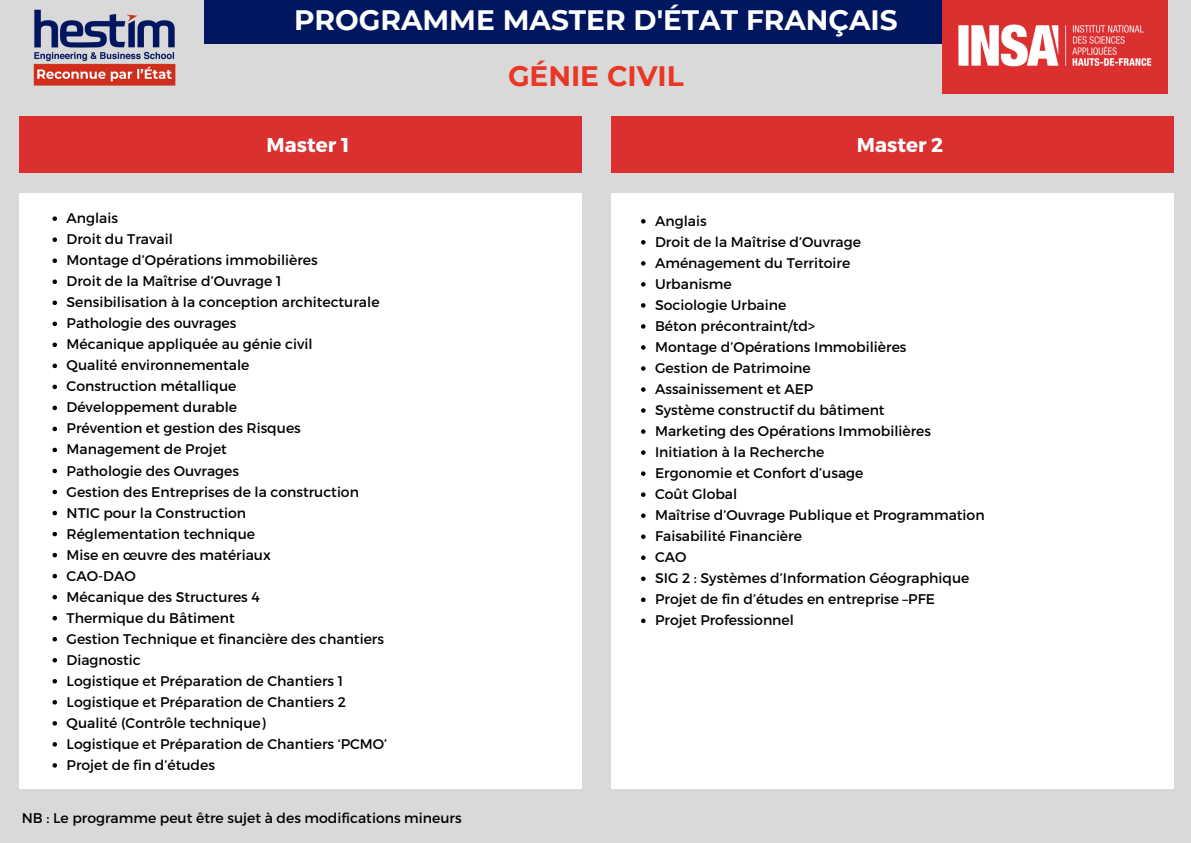
<style>
.page{position:relative;width:1191px;height:843px;background:#fff}
.page>*{position:absolute;margin:0;border:0;box-sizing:border-box;transform-origin:0 0}
.t1{font:700 28px "Montserrat";color:#fff}
.t2{font:700 28px "Montserrat";color:#ea3624}
.t3{font:700 20px "Montserrat";color:#fff}
.t4{font:14px "Montserrat";color:#000}
</style>
<div class="page">
<div style="left:0;top:0;width:1190px;height:842px;background:#d9d9d9"></div>
<div style="left:0;top:0;width:1153px;height:44px;background:#00175f"></div>
<div style="left:611px;top:117px;width:562px;height:56px;background:#db2f30"></div>
<div style="left:611px;top:193px;width:562px;height:595px;background:#fff"></div>
<div style="left:19px;top:117px;width:562px;height:56px;background:#db2f30"></div>
<div style="left:19px;top:193px;width:562px;height:595px;background:#fff"></div>
<div style="left:942px;top:0;width:225px;height:93px;background:#db2f30"></div>
<img style="left:958px;top:24px;width:194px;height:43px">
<svg style="left:641px;top:219px;width:4px;height:4px"></svg>
<svg style="left:641px;top:240px;width:4px;height:4px"></svg>
<svg style="left:641px;top:261px;width:4px;height:4px"></svg>
<svg style="left:641px;top:282px;width:4px;height:4px"></svg>
<svg style="left:641px;top:303px;width:4px;height:4px"></svg>
<svg style="left:641px;top:324px;width:4px;height:4px"></svg>
<svg style="left:641px;top:345px;width:4px;height:4px"></svg>
<svg style="left:641px;top:366px;width:4px;height:4px"></svg>
<svg style="left:641px;top:387px;width:4px;height:4px"></svg>
<svg style="left:641px;top:408px;width:4px;height:4px"></svg>
<svg style="left:641px;top:429px;width:4px;height:4px"></svg>
<svg style="left:641px;top:450px;width:4px;height:4px"></svg>
<svg style="left:641px;top:471px;width:4px;height:4px"></svg>
<svg style="left:641px;top:492px;width:4px;height:4px"></svg>
<svg style="left:641px;top:513px;width:4px;height:4px"></svg>
<svg style="left:641px;top:534px;width:4px;height:4px"></svg>
<svg style="left:641px;top:555px;width:4px;height:5px"></svg>
<svg style="left:641px;top:576px;width:4px;height:5px"></svg>
<svg style="left:641px;top:597px;width:4px;height:5px"></svg>
<svg style="left:641px;top:618px;width:4px;height:5px"></svg>
<svg style="left:52px;top:216px;width:5px;height:5px"></svg>
<svg style="left:52px;top:237px;width:5px;height:5px"></svg>
<svg style="left:52px;top:258px;width:5px;height:5px"></svg>
<svg style="left:52px;top:279px;width:5px;height:5px"></svg>
<svg style="left:52px;top:300px;width:5px;height:5px"></svg>
<svg style="left:52px;top:321px;width:5px;height:5px"></svg>
<svg style="left:52px;top:342px;width:5px;height:5px"></svg>
<svg style="left:52px;top:363px;width:5px;height:5px"></svg>
<svg style="left:52px;top:384px;width:5px;height:5px"></svg>
<svg style="left:52px;top:405px;width:5px;height:5px"></svg>
<svg style="left:52px;top:426px;width:5px;height:5px"></svg>
<svg style="left:52px;top:447px;width:5px;height:5px"></svg>
<svg style="left:52px;top:468px;width:5px;height:5px"></svg>
<svg style="left:52px;top:489px;width:5px;height:5px"></svg>
<svg style="left:52px;top:510px;width:5px;height:5px"></svg>
<svg style="left:52px;top:531px;width:5px;height:5px"></svg>
<svg style="left:52px;top:552px;width:5px;height:5px"></svg>
<svg style="left:52px;top:573px;width:5px;height:5px"></svg>
<svg style="left:52px;top:594px;width:5px;height:5px"></svg>
<svg style="left:52px;top:616px;width:5px;height:4px"></svg>
<svg style="left:52px;top:637px;width:5px;height:4px"></svg>
<svg style="left:52px;top:658px;width:5px;height:4px"></svg>
<svg style="left:52px;top:679px;width:5px;height:4px"></svg>
<svg style="left:52px;top:700px;width:5px;height:4px"></svg>
<svg style="left:52px;top:721px;width:5px;height:4px"></svg>
<svg style="left:52px;top:742px;width:5px;height:4px"></svg>
<svg style="left:52px;top:763px;width:5px;height:4px"></svg>
<div style="left:0;top:0;width:204px;height:86px;background:#d9d9d9"></div>
<img style="left:33px;top:9px;width:143px;height:77px">
<p class="t1" style="left:294px;top:3px;width:605px">PROGRAMME MASTER D'ÉTAT FRANÇAIS</p>
<p class="t3" style="left:266px;top:132px;width:84px">Master 1</p>
<p class="t4" style="left:67px;top:209px;width:53px">Anglais</p>
<p class="t4" style="left:67px;top:230px;width:108px">Droit du Travail</p>
<p class="t4" style="left:67px;top:251px;width:253px">Montage d’Opérations immobilières</p>
<p class="t4" style="left:67px;top:272px;width:216px">Droit de la Maîtrise d’Ouvrage 1</p>
<p class="t4" style="left:67px;top:293px;width:314px">Sensibilisation à la conception architecturale</p>
<p class="t4" style="left:67px;top:314px;width:171px">Pathologie des ouvrages</p>
<p class="t4" style="left:67px;top:335px;width:247px">Mécanique appliquée au génie civil</p>
<p class="t4" style="left:67px;top:356px;width:184px">Qualité environnementale</p>
<p class="t4" style="left:67px;top:377px;width:171px">Construction métallique</p>
<p class="t4" style="left:67px;top:398px;width:172px">Développement durable</p>
<p class="t4" style="left:67px;top:419px;width:236px">Prévention et gestion des Risques</p>
<p class="t4" style="left:67px;top:440px;width:162px">Management de Projet</p>
<p class="t4" style="left:67px;top:461px;width:174px">Pathologie des Ouvrages</p>
<p class="t4" style="left:67px;top:482px;width:294px">Gestion des Entreprises de la construction</p>
<p class="t4" style="left:67px;top:503px;width:181px">NTIC pour la Construction</p>
<p class="t4" style="left:67px;top:524px;width:190px">Réglementation technique</p>
<p class="t4" style="left:67px;top:545px;width:206px">Mise en œuvre des matériaux</p>
<p class="t4" style="left:67px;top:566px;width:71px">CAO-DAO</p>
<p class="t4" style="left:67px;top:587px;width:195px">Mécanique des Structures 4</p>
<p class="t4" style="left:67px;top:608px;width:170px">Thermique du Bâtiment</p>
<p class="t4" style="left:67px;top:629px;width:319px">Gestion Technique et financière des chantiers</p>
<p class="t4" style="left:67px;top:650px;width:76px">Diagnostic</p>
<p class="t4" style="left:67px;top:671px;width:278px">Logistique et Préparation de Chantiers 1</p>
<p class="t4" style="left:67px;top:692px;width:281px">Logistique et Préparation de Chantiers 2</p>
<p class="t4" style="left:67px;top:713px;width:200px">Qualité (Contrôle technique)</p>
<p class="t4" style="left:67px;top:734px;width:322px">Logistique et Préparation de Chantiers ‘PCMO’</p>
<p class="t4" style="left:67px;top:755px;width:150px">Projet de fin d’études</p>
<p class="t4" style="left:22px;top:808px;width:441px">NB : Le programme peut être sujet à des modifications mineurs</p>
<p class="t2" style="left:508px;top:59px;width:177px">GÉNIE CIVIL</p>
<p class="t3" style="left:856px;top:132px;width:88px">Master 2</p>
<p class="t4" style="left:655px;top:212px;width:53px">Anglais</p>
<p class="t4" style="left:655px;top:233px;width:207px">Droit de la Maîtrise d’Ouvrage</p>
<p class="t4" style="left:655px;top:254px;width:197px">Aménagement du Territoire</p>
<p class="t4" style="left:655px;top:275px;width:78px">Urbanisme</p>
<p class="t4" style="left:655px;top:296px;width:133px">Sociologie Urbaine</p>
<p class="t4" style="left:655px;top:317px;width:161px">Béton précontraint/td&gt;</p>
<p class="t4" style="left:655px;top:338px;width:253px">Montage d’Opérations Immobilières</p>
<p class="t4" style="left:655px;top:359px;width:157px">Gestion de Patrimoine</p>
<p class="t4" style="left:655px;top:380px;width:160px">Assainissement et AEP</p>
<p class="t4" style="left:655px;top:401px;width:231px">Système constructif du bâtiment</p>
<p class="t4" style="left:655px;top:422px;width:277px">Marketing des Opérations Immobilières</p>
<p class="t4" style="left:655px;top:443px;width:171px">Initiation à la Recherche</p>
<p class="t4" style="left:655px;top:464px;width:210px">Ergonomie et Confort d’usage</p>
<p class="t4" style="left:655px;top:485px;width:84px">Coût Global</p>
<p class="t4" style="left:655px;top:506px;width:331px">Maîtrise d’Ouvrage Publique et Programmation</p>
<p class="t4" style="left:655px;top:527px;width:148px">Faisabilité Financière</p>
<p class="t4" style="left:655px;top:548px;width:33px">CAO</p>
<p class="t4" style="left:655px;top:569px;width:316px">SIG 2 : Systèmes d’Information Géographique</p>
<p class="t4" style="left:655px;top:590px;width:281px">Projet de fin d’études en entreprise –PFE</p>
<p class="t4" style="left:655px;top:611px;width:140px">Projet Professionnel</p>
</div>
